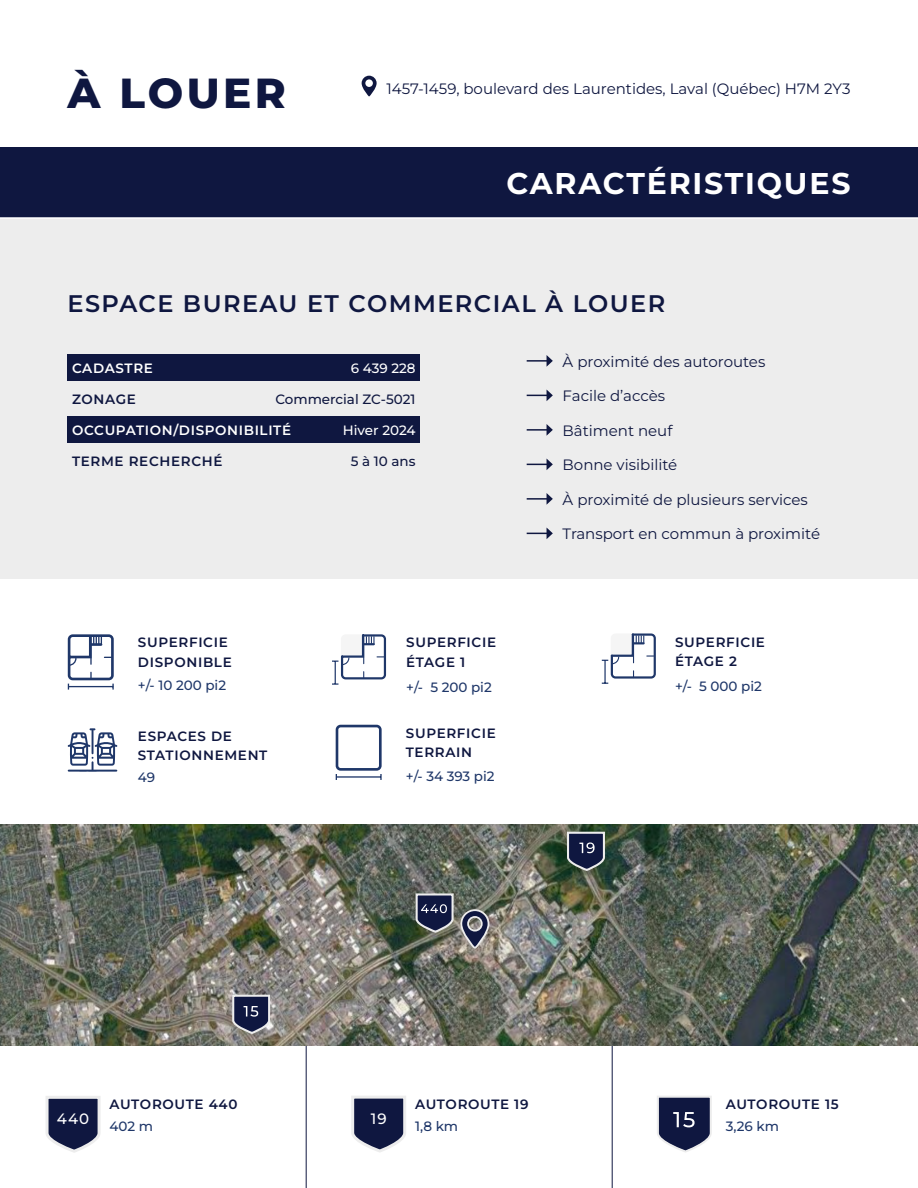
<style>
.page{position:relative;width:918px;height:1188px;background:#fff}
.page>*{position:absolute;margin:0;border:0;box-sizing:border-box;transform-origin:0 0}
.t1{font:800 42px "Montserrat";letter-spacing:.08em;color:#0f1740}
.t2{font:700 30px "Montserrat";letter-spacing:.06em;color:#fff}
.t3{font:600 24px "Montserrat";letter-spacing:.06em;color:#0f1740}
.t4{font:15px "Montserrat";color:#0f1740}
.t5{font:500 15px "Montserrat";color:#fff}
.t6{font:600 13.5px/19.5px "Montserrat";letter-spacing:.05em;color:#0f1740}
.t7{font:500 13.5px "Montserrat";color:#1f3769}
.t8{font:600 13.5px "Montserrat";letter-spacing:.045em;color:#fff}
.t9{font:500 13.5px "Montserrat";color:#0f1740}
.t10{font:500 13.5px "Montserrat";color:#fff}
</style>
<div class="page">
<svg style="left:602px;top:633px;width:54px;height:51px"></svg>
<div style="left:0;top:197px;width:918px;height:382px;background:#ededed"></div>
<div style="left:0;top:147px;width:918px;height:71px;background:#0f1740"></div>
<svg style="left:362px;top:76px;width:15px;height:20px"></svg>
<hr style="left:0;top:217px;width:918px;height:2px;background:#fff">
<hr style="left:527px;top:360px;width:20px;height:2px;background:#0f1740">
<svg style="left:547px;top:355px;width:6px;height:11px"></svg>
<svg style="left:527px;top:390px;width:26px;height:11px"></svg>
<hr style="left:527px;top:429px;width:20px;height:2px;background:#0f1740">
<svg style="left:547px;top:424px;width:6px;height:11px"></svg>
<svg style="left:527px;top:459px;width:26px;height:11px"></svg>
<hr style="left:527px;top:498px;width:20px;height:2px;background:#0f1740">
<svg style="left:547px;top:493px;width:6px;height:11px"></svg>
<svg style="left:527px;top:528px;width:26px;height:11px"></svg>
<hr style="left:68px;top:380px;width:352px;height:1px;background:#fff">
<div style="left:68px;top:354px;width:352px;height:26px;background:#0f1740"></div>
<div style="left:68px;top:416px;width:352px;height:26px;background:#0f1740"></div>
<svg style="left:67px;top:634px;width:47px;height:56px"></svg>
<div style="left:336px;top:725px;width:46px;height:46px;border:3px solid #1f3769;border-radius:4px"></div>
<hr style="left:336px;top:776px;width:45px;height:2px;background:#1f3769">
<svg style="left:332px;top:634px;width:55px;height:51px"></svg>
<svg style="left:46px;top:1096px;width:55px;height:57px;background:#545976"></svg>
<svg style="left:351px;top:1096px;width:55px;height:56px;background:#515673"></svg>
<hr style="left:612px;top:1025px;width:1px;height:163px;background:#0f1740">
<hr style="left:306px;top:1025px;width:1px;height:163px;background:#0f1740">
<img style="left:0;top:824px;width:918px;height:221px">
<svg style="left:415px;top:892px;width:75px;height:58px;background:#60646a"></svg>
<svg style="left:566px;top:831px;width:40px;height:41px;background:#424b60"></svg>
<svg style="left:231px;top:994px;width:40px;height:41px;background:#555971"></svg>
<svg style="left:657px;top:1096px;width:55px;height:56px"></svg>
<svg style="left:68px;top:728px;width:49px;height:44px"></svg>
<h1 class="t1" style="left:68px;top:62px;width:220px">À LOUER</h1>
<p class="t4" style="left:386px;top:79px;width:466px">1457-1459, boulevard des Laurentides, Laval (Québec) H7M 2Y3</p>
<h2 class="t2" style="left:506px;top:164px;width:346px">CARACTÉRISTIQUES</h2>
<h3 class="t3" style="left:68px;top:287px;width:599px">ESPACE BUREAU ET COMMERCIAL À LOUER</h3>
<p class="t8" style="left:72px;top:359px;width:82px">CADASTRE</p>
<p class="t10" style="left:351px;top:359px;width:66px">6 439 228</p>
<p class="t6" style="left:72px;top:389px;width:65px">ZONAGE</p>
<p class="t9" style="left:275px;top:391px;width:142px">Commercial ZC-5021</p>
<p class="t8" style="left:72px;top:421px;width:221px">OCCUPATION/DISPONIBILITÉ</p>
<p class="t10" style="left:343px;top:421px;width:74px">Hiver 2024</p>
<p class="t6" style="left:72px;top:451px;width:152px">TERME RECHERCHÉ</p>
<p class="t9" style="left:351px;top:452px;width:66px">5 à 10 ans</p>
<p class="t4" style="left:563px;top:351px;width:204px">À proximité des autoroutes</p>
<p class="t4" style="left:563px;top:386px;width:104px">Facile d’accès</p>
<p class="t4" style="left:563px;top:420px;width:111px">Bâtiment neuf</p>
<p class="t4" style="left:563px;top:455px;width:116px">Bonne visibilité</p>
<p class="t4" style="left:563px;top:489px;width:247px">À proximité de plusieurs services</p>
<p class="t4" style="left:563px;top:524px;width:259px">Transport en commun à proximité</p>
<p class="t6" style="left:138px;top:633px;width:95px">SUPERFICIE<br>DISPONIBLE</p>
<p class="t6" style="left:406px;top:633px;width:91px">SUPERFICIE<br>ÉTAGE 1</p>
<p class="t6" style="left:675px;top:632px;width:91px">SUPERFICIE<br>ÉTAGE 2</p>
<p class="t7" style="left:138px;top:677px;width:90px">+/- 10 200 pi2</p>
<p class="t7" style="left:406px;top:678px;width:87px">+/- 5 200 pi2</p>
<p class="t7" style="left:675px;top:677px;width:88px">+/- 5 000 pi2</p>
<p class="t6" style="left:138px;top:726px;width:131px">ESPACES DE<br>STATIONNEMENT</p>
<p class="t6" style="left:406px;top:723px;width:91px">SUPERFICIE<br>TERRAIN</p>
<p class="t7" style="left:138px;top:769px;width:19px">49</p>
<p class="t7" style="left:406px;top:767px;width:90px">+/- 34 393 pi2</p>
<p class="t6" style="left:110px;top:1094px;width:129px">AUTOROUTE 440</p>
<p class="t6" style="left:415px;top:1094px;width:115px">AUTOROUTE 19</p>
<p class="t6" style="left:726px;top:1094px;width:114px">AUTOROUTE 15</p>
<p class="t5" style="left:57px;top:1109px;width:34px">440</p>
<p class="t5" style="left:371px;top:1109px;width:18px">19</p>
<p class="t7" style="left:110px;top:1117px;width:45px">402 m</p>
<p class="t7" style="left:415px;top:1117px;width:45px">1,8 km</p>
<p class="t7" style="left:726px;top:1117px;width:55px">3,26 km</p>
</div>
